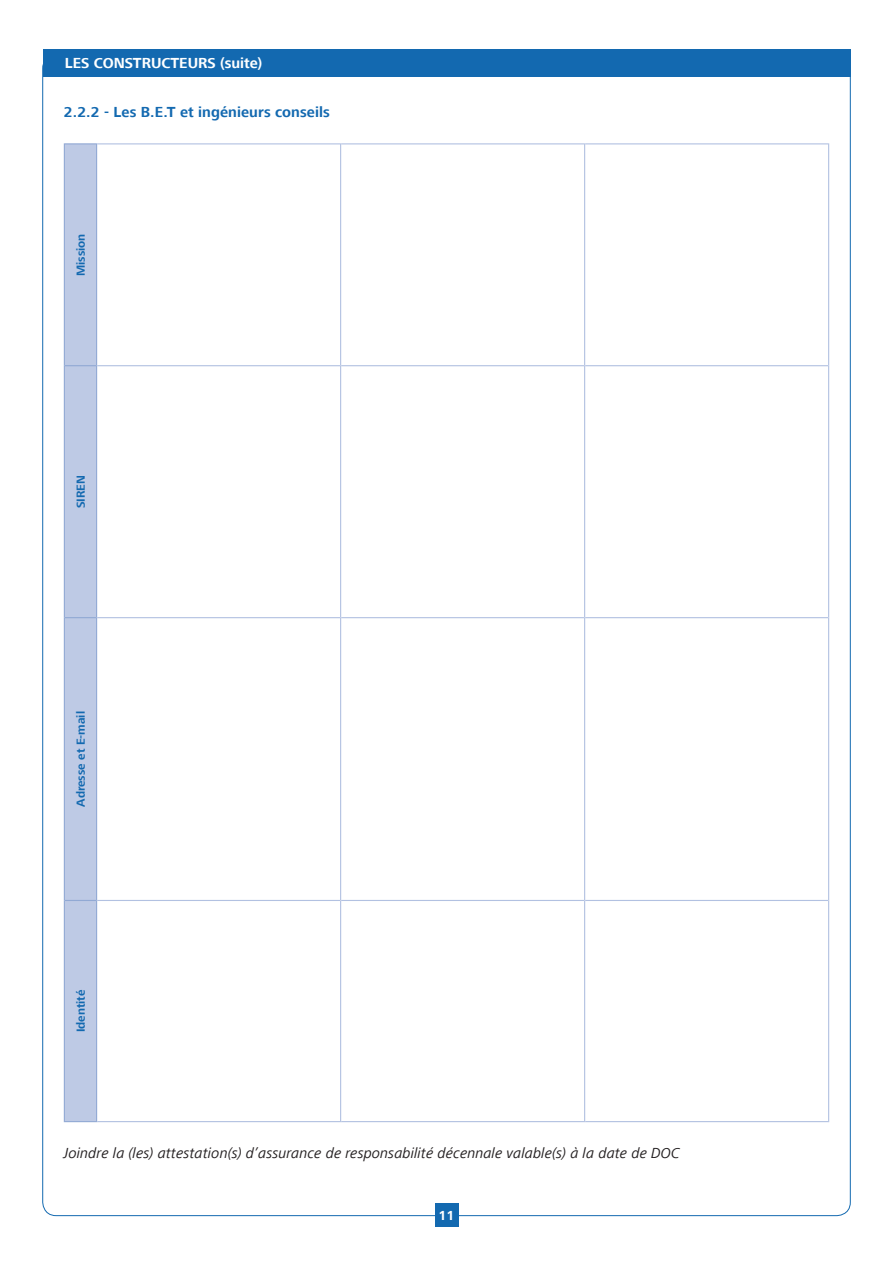
<style>
.page{position:relative;width:893px;height:1263px;background:#fff}
.page>*{position:absolute;margin:0;border:0;box-sizing:border-box;transform-origin:0 0}
.t1{font:italic 15px "Frutiger Next LT";color:#231f20}
.t2{font:700 15px "Frutiger Next LT";letter-spacing:.005em;color:#1369b0}
.t3{font:700 15px "Frutiger Next LT";color:#fff}
.t4{font:700 13.5px "Frutiger Next LT";color:#fff}
.t5{font:700 12px "Frutiger Next LT";color:#1369b0}
</style>
<div class="page">
<div style="left:43px;top:49px;width:807px;height:27px;background:#1369b0"></div>
<div style="left:434px;top:1203px;width:24px;height:24px;background:#1369b0"></div>
<div style="left:65px;top:144px;width:31px;height:977px;background:#becae5"></div>
<hr style="left:64px;top:900px;width:1px;height:222px;background:#91a9d4">
<hr style="left:65px;top:1121px;width:31px;height:1px;background:#91a9d4">
<hr style="left:64px;top:618px;width:1px;height:282px;background:#91a9d4">
<hr style="left:65px;top:900px;width:31px;height:1px;background:#91a9d4">
<hr style="left:64px;top:366px;width:1px;height:252px;background:#91a9d4">
<hr style="left:65px;top:617px;width:31px;height:1px;background:#91a9d4">
<hr style="left:64px;top:143px;width:1px;height:223px;background:#91a9d4">
<hr style="left:65px;top:365px;width:31px;height:1px;background:#91a9d4">
<hr style="left:65px;top:143px;width:31px;height:1px;background:#91a9d4">
<hr style="left:96px;top:900px;width:1px;height:222px;background:#91a9d4">
<hr style="left:96px;top:618px;width:1px;height:282px;background:#91a9d4">
<hr style="left:96px;top:366px;width:1px;height:252px;background:#91a9d4">
<hr style="left:96px;top:143px;width:1px;height:223px;background:#91a9d4">
<hr style="left:97px;top:1121px;width:243px;height:1px;background:#b2c1e1">
<hr style="left:97px;top:900px;width:243px;height:1px;background:#b2c1e1">
<hr style="left:97px;top:617px;width:243px;height:1px;background:#b2c1e1">
<hr style="left:97px;top:365px;width:243px;height:1px;background:#b2c1e1">
<hr style="left:97px;top:143px;width:243px;height:1px;background:#b2c1e1">
<hr style="left:340px;top:900px;width:1px;height:222px;background:#b2c1e1">
<hr style="left:341px;top:1121px;width:243px;height:1px;background:#b2c1e1">
<hr style="left:340px;top:618px;width:1px;height:282px;background:#b2c1e1">
<hr style="left:341px;top:900px;width:243px;height:1px;background:#b2c1e1">
<hr style="left:340px;top:366px;width:1px;height:252px;background:#b2c1e1">
<hr style="left:341px;top:617px;width:243px;height:1px;background:#b2c1e1">
<hr style="left:340px;top:143px;width:1px;height:223px;background:#b2c1e1">
<hr style="left:341px;top:365px;width:243px;height:1px;background:#b2c1e1">
<hr style="left:341px;top:143px;width:243px;height:1px;background:#b2c1e1">
<hr style="left:584px;top:900px;width:1px;height:222px;background:#b2c1e1">
<hr style="left:585px;top:1121px;width:243px;height:1px;background:#b2c1e1">
<hr style="left:584px;top:618px;width:1px;height:282px;background:#b2c1e1">
<hr style="left:585px;top:900px;width:243px;height:1px;background:#b2c1e1">
<hr style="left:584px;top:366px;width:1px;height:252px;background:#b2c1e1">
<hr style="left:585px;top:617px;width:243px;height:1px;background:#b2c1e1">
<hr style="left:584px;top:143px;width:1px;height:223px;background:#b2c1e1">
<hr style="left:585px;top:365px;width:243px;height:1px;background:#b2c1e1">
<hr style="left:585px;top:143px;width:243px;height:1px;background:#b2c1e1">
<hr style="left:828px;top:900px;width:1px;height:222px;background:#b2c1e1">
<hr style="left:828px;top:618px;width:1px;height:282px;background:#b2c1e1">
<hr style="left:828px;top:366px;width:1px;height:252px;background:#b2c1e1">
<hr style="left:828px;top:143px;width:1px;height:223px;background:#b2c1e1">
<p class="t3" style="left:65px;top:55px;width:199px">LES CONSTRUCTEURS (suite)</p>
<p class="t2" style="left:64px;top:104px;width:267px">2.2.2 - Les B.E.T et ingénieurs conseils</p>
<p class="t5" style="left:74px;top:276px;width:44px;rotate:-90deg">Mission</p>
<p class="t5" style="left:74px;top:508px;width:35px;rotate:-90deg">SIREN</p>
<p class="t5" style="left:74px;top:807px;width:97px;rotate:-90deg">Adresse et E-mail</p>
<p class="t5" style="left:74px;top:1032px;width:44px;rotate:-90deg">Identité</p>
<p class="t1" style="left:64px;top:1145px;width:617px">Joindre la (les) attestation(s) d’assurance de responsabilité décennale valable(s) à la date de DOC</p>
<p class="t4" style="left:439px;top:1208px;width:17px">11</p>
</div>
